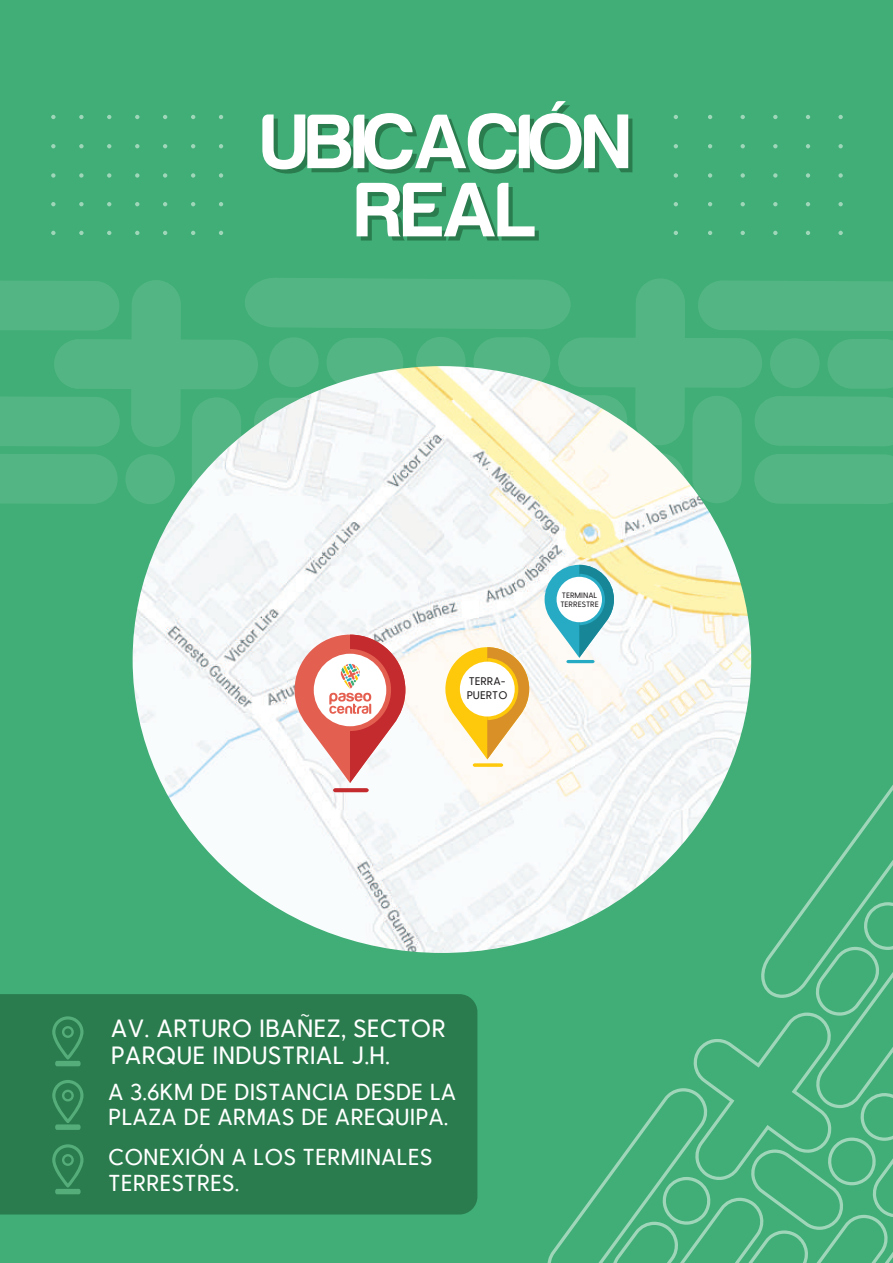
<style>
.page{position:relative;width:893px;height:1263px;background:#40ae76}
.page>*{position:absolute;margin:0;border:0;box-sizing:border-box;transform-origin:0 0}
.t1{font:79.65px/68.2px "Harabara";color:#fff;text-align:center}
.t2{font:24.9px/26.5px "greycliff cf medium";color:#fff}
.t3{font:23.1px/24.8px "greycliff cf medium";color:#fff}
.t4{font:22.95px/26.7px "greycliff cf medium";color:#fff}
.t5{font:11.1px/13.2px "greycliff cf medium";color:#231f20}
.t6{font:7.8px/9.3px "greycliff cf medium";color:#231f20}
</style>
<div class="page">
<svg style="left:0;top:278px;width:893px;height:226px"></svg>
<svg style="left:547px;top:785px;width:346px;height:478px"></svg>
<svg style="left:219px;top:115px;width:4px;height:4px"></svg>
<svg style="left:219px;top:144px;width:4px;height:4px"></svg>
<svg style="left:219px;top:173px;width:4px;height:5px"></svg>
<svg style="left:191px;top:115px;width:4px;height:4px"></svg>
<svg style="left:191px;top:144px;width:4px;height:4px"></svg>
<svg style="left:191px;top:173px;width:4px;height:5px"></svg>
<svg style="left:163px;top:115px;width:4px;height:4px"></svg>
<svg style="left:163px;top:144px;width:4px;height:4px"></svg>
<svg style="left:163px;top:173px;width:4px;height:5px"></svg>
<svg style="left:135px;top:115px;width:4px;height:4px"></svg>
<svg style="left:135px;top:144px;width:4px;height:4px"></svg>
<svg style="left:135px;top:173px;width:4px;height:5px"></svg>
<svg style="left:107px;top:115px;width:4px;height:4px"></svg>
<svg style="left:107px;top:144px;width:4px;height:4px"></svg>
<svg style="left:107px;top:173px;width:4px;height:5px"></svg>
<svg style="left:79px;top:115px;width:5px;height:4px"></svg>
<svg style="left:79px;top:144px;width:5px;height:4px"></svg>
<svg style="left:79px;top:173px;width:5px;height:5px"></svg>
<svg style="left:51px;top:115px;width:5px;height:4px"></svg>
<svg style="left:51px;top:144px;width:5px;height:4px"></svg>
<svg style="left:51px;top:173px;width:5px;height:5px"></svg>
<svg style="left:219px;top:202px;width:4px;height:4px"></svg>
<svg style="left:191px;top:202px;width:4px;height:4px"></svg>
<svg style="left:163px;top:202px;width:4px;height:4px"></svg>
<svg style="left:135px;top:202px;width:4px;height:4px"></svg>
<svg style="left:107px;top:202px;width:4px;height:4px"></svg>
<svg style="left:79px;top:202px;width:5px;height:4px"></svg>
<svg style="left:51px;top:202px;width:5px;height:4px"></svg>
<svg style="left:674px;top:115px;width:4px;height:4px"></svg>
<svg style="left:674px;top:144px;width:4px;height:4px"></svg>
<svg style="left:674px;top:173px;width:4px;height:5px"></svg>
<svg style="left:674px;top:202px;width:4px;height:4px"></svg>
<svg style="left:674px;top:231px;width:4px;height:4px"></svg>
<svg style="left:708px;top:115px;width:4px;height:4px"></svg>
<svg style="left:708px;top:144px;width:4px;height:4px"></svg>
<svg style="left:708px;top:173px;width:4px;height:5px"></svg>
<svg style="left:708px;top:202px;width:4px;height:4px"></svg>
<svg style="left:708px;top:231px;width:4px;height:4px"></svg>
<svg style="left:740px;top:115px;width:5px;height:4px"></svg>
<svg style="left:740px;top:144px;width:5px;height:4px"></svg>
<svg style="left:740px;top:173px;width:5px;height:5px"></svg>
<svg style="left:740px;top:202px;width:5px;height:4px"></svg>
<svg style="left:740px;top:231px;width:5px;height:4px"></svg>
<svg style="left:773px;top:115px;width:4px;height:4px"></svg>
<svg style="left:773px;top:144px;width:4px;height:4px"></svg>
<svg style="left:773px;top:173px;width:4px;height:5px"></svg>
<svg style="left:773px;top:202px;width:4px;height:4px"></svg>
<svg style="left:773px;top:231px;width:4px;height:4px"></svg>
<svg style="left:806px;top:115px;width:4px;height:4px"></svg>
<svg style="left:806px;top:144px;width:4px;height:4px"></svg>
<svg style="left:806px;top:173px;width:4px;height:5px"></svg>
<svg style="left:806px;top:202px;width:4px;height:4px"></svg>
<svg style="left:806px;top:231px;width:4px;height:4px"></svg>
<svg style="left:838px;top:115px;width:5px;height:4px"></svg>
<svg style="left:838px;top:144px;width:5px;height:4px"></svg>
<svg style="left:838px;top:173px;width:5px;height:5px"></svg>
<svg style="left:838px;top:202px;width:5px;height:4px"></svg>
<svg style="left:838px;top:231px;width:5px;height:4px"></svg>
<svg style="left:219px;top:231px;width:4px;height:4px"></svg>
<svg style="left:191px;top:231px;width:4px;height:4px"></svg>
<svg style="left:163px;top:231px;width:4px;height:4px"></svg>
<svg style="left:135px;top:231px;width:4px;height:4px"></svg>
<svg style="left:107px;top:231px;width:4px;height:4px"></svg>
<svg style="left:79px;top:231px;width:5px;height:4px"></svg>
<svg style="left:51px;top:231px;width:5px;height:4px"></svg>
<img style="left:133px;top:366px;width:618px;height:587px">
<div style="left:0;top:994px;width:477px;height:220px;background:#2a7c4e"></div>
<svg style="left:52px;top:1016px;width:32px;height:50px;background:#378b5c"></svg>
<svg style="left:52px;top:1080px;width:32px;height:50px;background:#388c5c"></svg>
<svg style="left:52px;top:1144px;width:32px;height:50px;background:#378b5c"></svg>
<svg style="left:445px;top:647px;width:84px;height:112px;background:#f4d17a"></svg>
<div style="left:460px;top:662px;width:55px;height:54px;background:#fff;border-radius:50%"></div>
<svg style="left:545px;top:565px;width:69px;height:93px;background:#82c5ce"></svg>
<div style="left:557px;top:577px;width:45px;height:45px;background:#fff;border-radius:50%"></div>
<svg style="left:295px;top:635px;width:110px;height:148px;background:#e9aba7"></svg>
<svg style="left:333px;top:788px;width:36px;height:4px"></svg>
<svg style="left:473px;top:763px;width:30px;height:4px"></svg>
<hr style="left:566px;top:660px;width:29px;height:3px;background:#27abc4;border-radius:2px">
<h1 class="t1" style="left:262px;top:109px;width:369px">UBICACIÓN<br>REAL</h1>
<p class="t5" style="left:467px;top:675px;width:42px">TERRA-<br>PUERTO</p>
<p class="t6" style="left:560px;top:591px;width:40px">TERMINAL<br>TERRESTRE</p>
<p class="t2" style="left:111px;top:1016px;width:337px">AV. ARTURO IBAÑEZ, SECTOR<br>PARQUE INDUSTRIAL J.H.</p>
<p class="t3" style="left:108px;top:1081px;width:350px">A 3.6KM DE DISTANCIA DESDE LA<br>PLAZA DE ARMAS DE AREQUIPA.</p>
<p class="t4" style="left:108px;top:1144px;width:326px">CONEXIÓN A LOS TERMINALES<br>TERRESTRES.</p>
</div>
